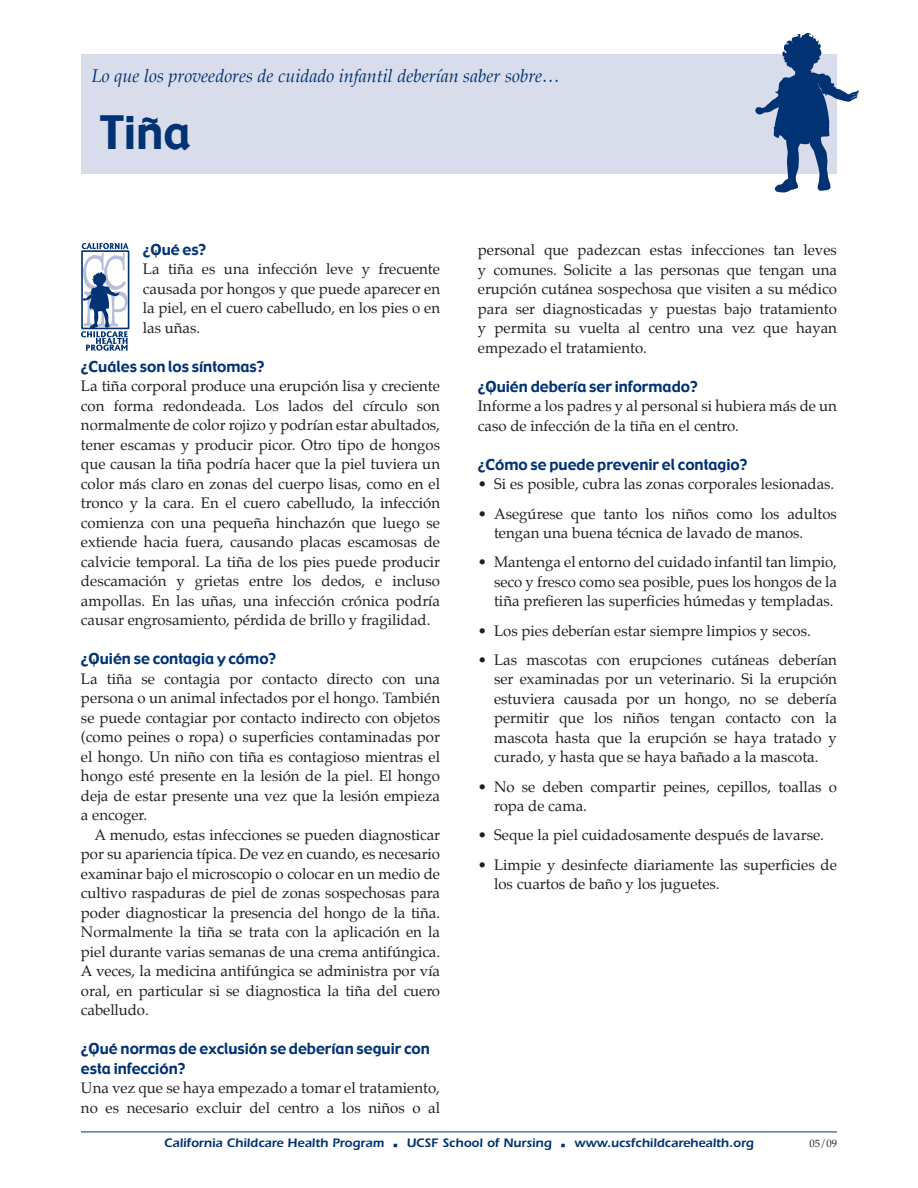
<style>
.page{position:relative;width:918px;height:1188px;background:#fff}
.page>*{position:absolute;margin:0;border:0;box-sizing:border-box;transform-origin:0 0}
.t1{font:45px "Gadget";color:#013374}
.t2{font:italic 18px "Palatino";color:#013374}
.t3{font:15px/19.5px "Palatino";color:#231f20;text-align:justify}
.t4{font:15px/19.5px "Gadget";color:#013374}
.t5{font:600 12.75px "ITC Eras Std";color:#013374}
.t6{font:10.5px "Palatino";color:#231f20}
</style>
<div class="page">
<hr style="left:81px;top:1132px;width:756px;height:1px;background:#013374">
<svg style="left:81px;top:243px;width:48px;height:108px"></svg>
<div style="left:81px;top:54px;width:756px;height:120px;background:#d9ddeb"></div>
<svg style="left:755px;top:33px;width:104px;height:159px"></svg>
<p class="t2" style="left:92px;top:62px;width:470px">Lo que los proveedores de cuidado infantil deberían saber sobre…</p>
<h1 class="t1" style="left:100px;top:104px;width:92px">Tiña</h1>
<p class="t4" style="left:143px;top:240px;width:65px">¿Qué es?</p>
<p class="t3" style="left:143px;top:260px;width:299px">La tiña es una infección leve y frecuente causada por hongos y que puede aparecer en la piel, en el cuero cabelludo, en los pies o en las uñas.</p>
<p class="t4" style="left:81px;top:357px;width:185px">¿Cuáles son los síntomas?</p>
<p class="t3" style="left:81px;top:377px;width:361px">La tiña corporal produce una erupción lisa y creciente con forma redondeada. Los lados del círculo son normalmente de color rojizo y podrían estar abultados, tener escamas y producir picor. Otro tipo de hongos que causan la tiña podría hacer que la piel tuviera un color más claro en zonas del cuerpo lisas, como en el tronco y la cara. En el cuero cabelludo, la infección comienza con una pequeña hinchazón que luego se extiende hacia fuera, causando placas escamosas de calvicie temporal. La tiña de los pies puede producir descamación y grietas entre los dedos, e incluso ampollas. En las uñas, una infección crónica podría causar engrosamiento, pérdida de brillo y fragilidad.</p>
<p class="t4" style="left:81px;top:650px;width:197px">¿Quién se contagia y cómo?</p>
<p class="t3" style="left:81px;top:669px;width:361px">La tiña se contagia por contacto directo con una persona o un animal infectados por el hongo. También se puede contagiar por contacto indirecto con objetos (como peines o ropa) o superficies contaminadas por el hongo. Un niño con tiña es contagioso mientras el hongo esté presente en la lesión de la piel. El hongo deja de estar presente una vez que la lesión empieza a encoger.</p>
<p class="t3" style="left:81px;top:825px;width:361px;text-indent:14px">A menudo, estas infecciones se pueden diagnosticar por su apariencia típica. De vez en cuando, es necesario examinar bajo el microscopio o colocar en un medio de cultivo raspaduras de piel de zonas sospechosas para poder diagnosticar la presencia del hongo de la tiña.<br>Normalmente la tiña se trata con la aplicación en la piel durante varias semanas de una crema antifúngica.<br>A veces, la medicina antifúngica se administra por vía oral, en particular si se diagnostica la tiña del cuero cabelludo.</p>
<p class="t4" style="left:81px;top:1040px;width:350px">¿Qué normas de exclusión se deberían seguir con esta infección?</p>
<p class="t3" style="left:81px;top:1079px;width:361px">Una vez que se haya empezado a tomar el tratamiento, no es necesario excluir del centro a los niños o al</p>
<p class="t3" style="left:478px;top:240px;width:361px">personal que padezcan estas infecciones tan leves y comunes. Solicite a las personas que tengan una erupción cutánea sospechosa que visiten a su médico para ser diagnosticadas y puestas bajo tratamiento y permita su vuelta al centro una vez que hayan empezado el tratamiento.</p>
<p class="t4" style="left:478px;top:377px;width:221px">¿Quién debería ser informado?</p>
<p class="t3" style="left:478px;top:396px;width:361px">Informe a los padres y al personal si hubiera más de un caso de infección de la tiña en el centro.</p>
<p class="t4" style="left:478px;top:455px;width:271px">¿Cómo se puede prevenir el contagio?</p>
<p class="t3" style="left:478px;top:474px;width:358px">• Si es posible, cubra las zonas corporales lesionadas.</p>
<p class="t3" style="left:494px;top:504px;width:344px;text-indent:-16px">• Asegúrese que tanto los niños como los adultos tengan una buena técnica de lavado de manos.</p>
<p class="t3" style="left:494px;top:552px;width:344px;text-indent:-16px">• Mantenga el entorno del cuidado infantil tan limpio, seco y fresco como sea posible, pues los hongos de la tiña prefieren las superficies húmedas y templadas.</p>
<p class="t3" style="left:478px;top:621px;width:334px">• Los pies deberían estar siempre limpios y secos.</p>
<p class="t3" style="left:494px;top:650px;width:344px;text-indent:-16px">• Las mascotas con erupciones cutáneas deberían ser examinadas por un veterinario. Si la erupción estuviera causada por un hongo, no se debería permitir que los niños tengan contacto con la mascota hasta que la erupción se haya tratado y curado, y hasta que se haya bañado a la mascota.</p>
<p class="t3" style="left:494px;top:777px;width:344px;text-indent:-16px">• No se deben compartir peines, cepillos, toallas o ropa de cama.</p>
<p class="t3" style="left:478px;top:825px;width:348px">• Seque la piel cuidadosamente después de lavarse.</p>
<p class="t3" style="left:494px;top:855px;width:344px;text-indent:-16px">• Limpie y desinfecte diariamente las superficies de los cuartos de baño y los juguetes.</p>
<p class="t5" style="left:164px;top:1136px;width:591px">California Childcare Health Program <sub>•</sub> UCSF School of Nursing <sub>•</sub> www.ucsfchildcarehealth.org</p>
<p class="t6" style="left:810px;top:1135px;width:29px">05/09</p>
</div>
